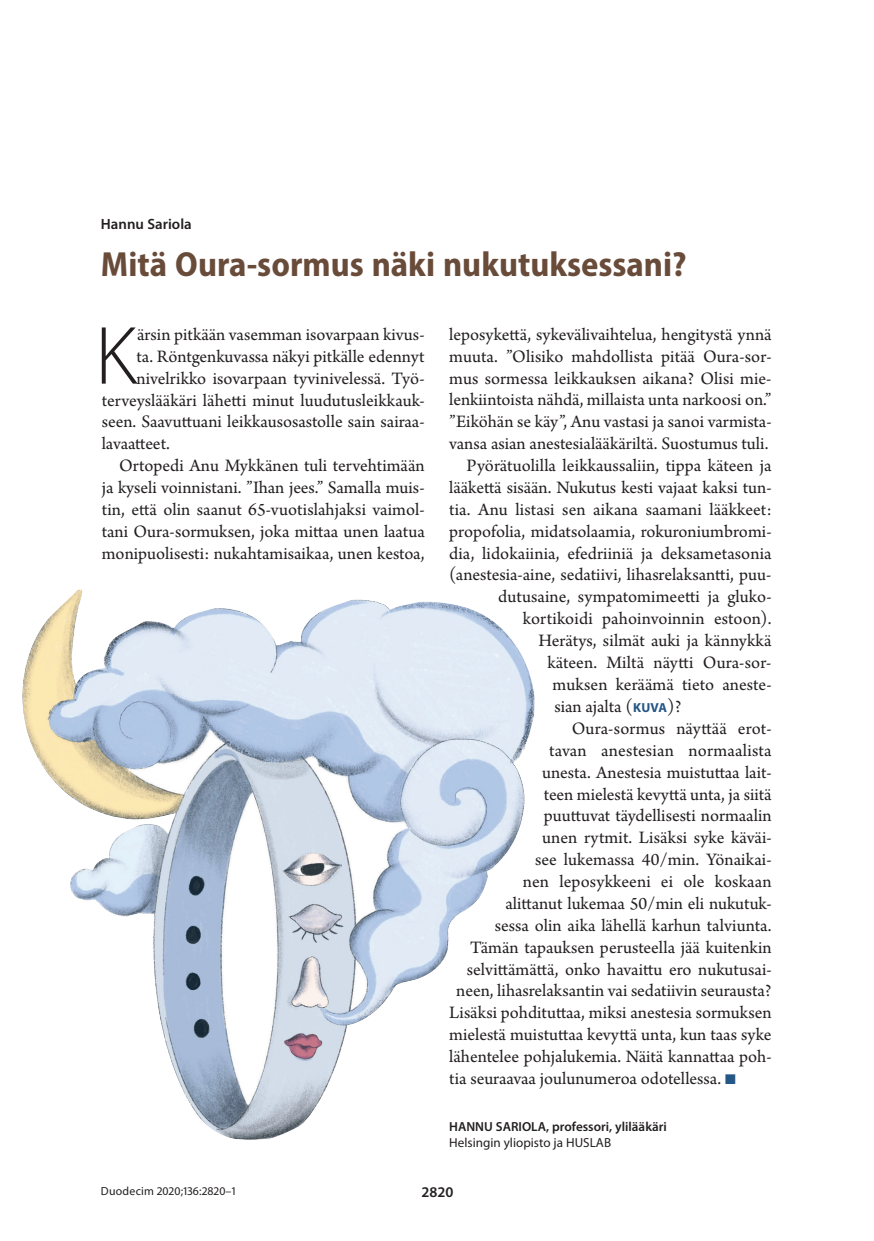
<style>
.page{position:relative;width:874px;height:1241px;background:#fff}
.page>*{position:absolute;margin:0;border:0;box-sizing:border-box;transform-origin:0 0}
.t1{font:300 83.3px "Myriad Pro";color:#231f20}
.t2{font:700 semi-condensed 35px "Myriad Pro";color:#694b3a}
.t3{font:18.38px "Arno Pro";color:#231f20}
.t4{font:600 14.88px "Myriad Pro";color:#231f20}
.t5{font:600 13.12px "Myriad Pro";color:#231f20}
.t6{font:13.12px "Myriad Pro";color:#231f20}
.t7{font:11.9px "Myriad Pro";letter-spacing:.02em;color:#231f20}
.s1{font-family:"Myriad Pro";font-weight:700;font-size:13.12px;color:#245686}
.s2{color:#245686}
</style>
<div class="page">
<img style="left:22px;top:589px;width:513px;height:551px">
<p class="t4" style="left:101px;top:214px;width:92px">Hannu Sariola</p>
<h2 class="t2" style="left:101px;top:241px;width:587px">Mitä Oura-sormus näki nukutuksessani?</h2>
<h1 class="t1" style="left:95px;top:306px;width:43px">K</h1>
<p class="t3" style="left:137px;top:324px;width:289px">ärsin pitkään vasemman isovarpaan kivus-</p>
<p class="t3" style="left:136px;top:345px;width:289px">ta. Röntgenkuvassa näkyi pitkälle edennyt</p>
<p class="t3" style="left:136px;top:367px;width:289px">nivelrikko isovarpaan tyvinivelessä. Työ-</p>
<p class="t3" style="left:102px;top:389px;width:324px">terveyslääkäri lähetti minut luudutusleikkauk-</p>
<p class="t3" style="left:102px;top:411px;width:324px">seen. Saavuttuani leikkausosastolle sain sairaa-</p>
<p class="t3" style="left:102px;top:433px;width:69px">lavaatteet.</p>
<p class="t3" style="left:119px;top:455px;width:307px">Ortopedi Anu Mykkänen tuli tervehtimään</p>
<p class="t3" style="left:102px;top:477px;width:324px">ja kyseli voinnistani. ”Ihan jees.” Samalla muis-</p>
<p class="t3" style="left:102px;top:499px;width:324px">tin, että olin saanut 65-vuotislahjaksi vaimol-</p>
<p class="t3" style="left:102px;top:520px;width:324px">tani Oura-sormuksen, joka mittaa unen laatua</p>
<p class="t3" style="left:102px;top:542px;width:324px">monipuolisesti: nukahtamisaikaa, unen kestoa,</p>
<p class="t3" style="left:449px;top:324px;width:323px">leposykettä, sykevälivaihtelua, hengitystä ynnä</p>
<p class="t3" style="left:449px;top:345px;width:324px">muuta. ”Olisiko mahdollista pitää Oura-sor-</p>
<p class="t3" style="left:449px;top:367px;width:323px">mus sormessa leikkauksen aikana? Olisi mie-</p>
<p class="t3" style="left:449px;top:389px;width:323px">lenkiintoista nähdä, millaista unta narkoosi on.”</p>
<p class="t3" style="left:449px;top:411px;width:324px">”Eiköhän se käy”, Anu vastasi ja sanoi varmista-</p>
<p class="t3" style="left:449px;top:433px;width:320px">vansa asian anestesialääkäriltä. Suostumus tuli.</p>
<p class="t3" style="left:466px;top:455px;width:306px">Pyörätuolilla leikkaussaliin, tippa käteen ja</p>
<p class="t3" style="left:449px;top:477px;width:324px">lääkettä sisään. Nukutus kesti vajaat kaksi tun-</p>
<p class="t3" style="left:449px;top:498px;width:324px">tia. Anu listasi sen aikana saamani lääkkeet:</p>
<p class="t3" style="left:449px;top:520px;width:324px">propofolia, midatsolaamia, rokuroniumbromi-</p>
<p class="t3" style="left:449px;top:542px;width:324px">dia, lidokaiinia, efedriiniä ja deksametasonia</p>
<p class="t3" style="left:449px;top:564px;width:323px">(anestesia-aine, sedatiivi, lihasrelaksantti, puu-</p>
<p class="t3" style="left:498px;top:586px;width:274px">dutusaine, sympatomimeetti ja gluko-</p>
<p class="t3" style="left:522px;top:608px;width:250px">kortikoidi pahoinvoinnin estoon).</p>
<p class="t3" style="left:538px;top:630px;width:234px">Herätys, silmät auki ja kännykkä</p>
<p class="t3" style="left:547px;top:652px;width:225px">käteen. Miltä näytti Oura-sor-</p>
<p class="t3" style="left:552px;top:673px;width:219px">muksen keräämä tieto aneste-</p>
<p class="t3" style="left:554px;top:695px;width:128px">sian ajalta (<span class="s1">KUVA</span>)?</p>
<p class="t3" style="left:571px;top:717px;width:201px">Oura-sormus näyttää erot-</p>
<p class="t3" style="left:549px;top:739px;width:224px">tavan anestesian normaalista</p>
<p class="t3" style="left:542px;top:761px;width:231px">unesta. Anestesia muistuttaa lait-</p>
<p class="t3" style="left:543px;top:783px;width:229px">teen mielestä kevyttä unta, ja siitä</p>
<p class="t3" style="left:543px;top:805px;width:229px">puuttuvat täydellisesti normaalin</p>
<p class="t3" style="left:542px;top:827px;width:231px">unen rytmit. Lisäksi syke käväi-</p>
<p class="t3" style="left:535px;top:849px;width:238px">see lukemassa 40/min. Yönaikai-</p>
<p class="t3" style="left:522px;top:870px;width:250px">nen leposykkeeni ei ole koskaan</p>
<p class="t3" style="left:505px;top:892px;width:267px">alittanut lukemaa 50/min eli nukutuk-</p>
<p class="t3" style="left:494px;top:914px;width:278px">sessa olin aika lähellä karhun talviunta.</p>
<p class="t3" style="left:470px;top:936px;width:303px">Tämän tapauksen perusteella jää kuitenkin</p>
<p class="t3" style="left:466px;top:958px;width:306px">selvittämättä, onko havaittu ero nukutusai-</p>
<p class="t3" style="left:456px;top:980px;width:316px">neen, lihasrelaksantin vai sedatiivin seurausta?</p>
<p class="t3" style="left:449px;top:1002px;width:324px">Lisäksi pohdituttaa, miksi anestesia sormuksen</p>
<p class="t3" style="left:449px;top:1024px;width:324px">mielestä muistuttaa kevyttä unta, kun taas syke</p>
<p class="t3" style="left:449px;top:1045px;width:324px">lähentelee pohjalukemia. Näitä kannattaa poh-</p>
<p class="t3" style="left:449px;top:1067px;width:288px">tia seuraavaa joulunumeroa odotellessa. <span class="s2">■</span></p>
<p class="t5" style="left:449px;top:1118px;width:219px">HANNU SARIOLA, professori, ylilääkäri</p>
<p class="t6" style="left:449px;top:1134px;width:163px">Helsingin yliopisto ja HUSLAB</p>
<p class="t7" style="left:101px;top:1183px;width:136px">Duodecim 2020;136:2820–1</p>
<p class="t4" style="left:421px;top:1182px;width:33px">2820</p>
</div>
